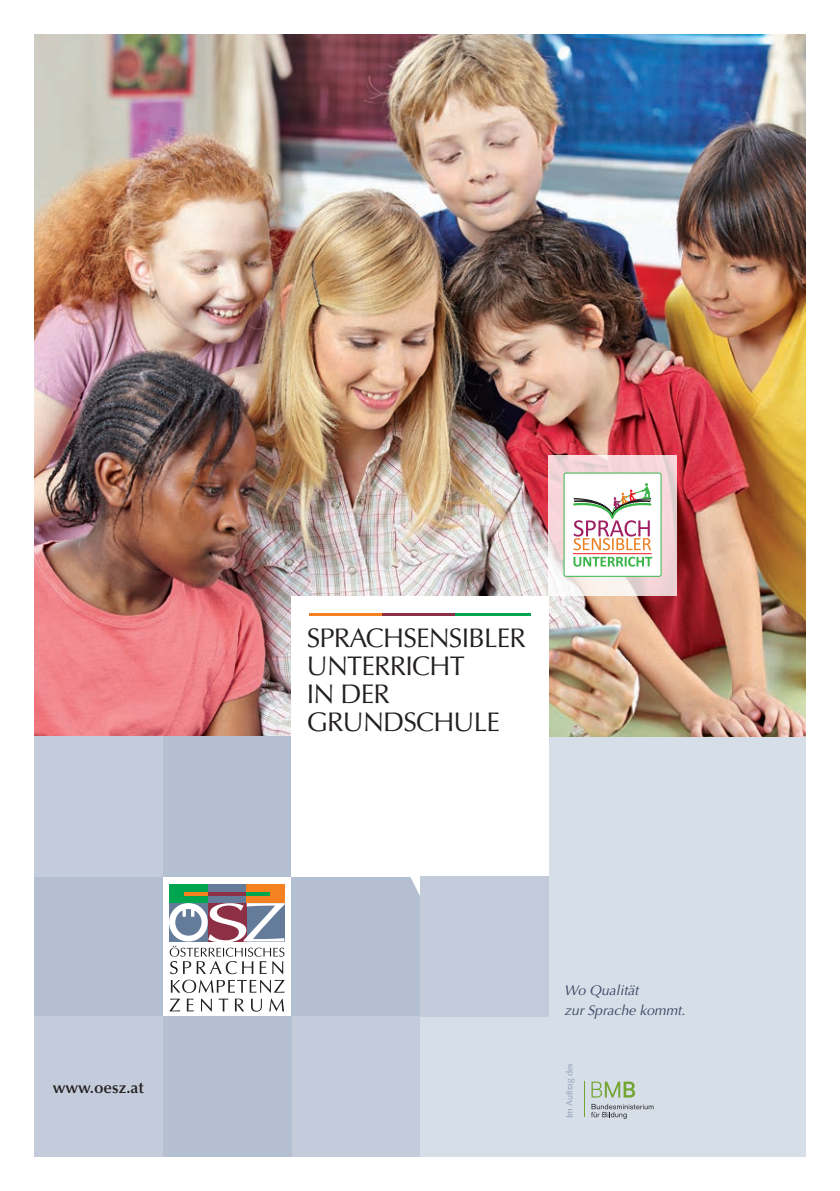
<style>
.page{position:relative;width:840px;height:1191px;background:#fff}
.page>*{position:absolute;margin:0;border:0;box-sizing:border-box;transform-origin:0 0}
.A5_-_Titel{font:27px/28px "Optima";letter-spacing:-.03em;color:#231f20}
.oesz_at__a5{font:600 16px "Optima";color:#231f20}
.A5_-_Slogans{font:italic 14px/20.8px "Optima";color:#3d4a67}
.A5_Infoblatt_ÖSZ-Fuß{font:9px "Optima";color:#8a9ab3}
</style>
<div class="page">
<div style="left:34px;top:728px;width:771px;height:429px;background:#d6dee7"></div>
<img style="left:34px;top:34px;width:771px;height:702px">
<div style="left:163px;top:876px;width:128px;height:140px;background:#fff"></div>
<div style="left:169px;top:884px;width:38px;height:19px;background:#00a54f"></div>
<div style="left:207px;top:884px;width:39px;height:19px;background:#647b99"></div>
<div style="left:246px;top:884px;width:39px;height:19px;background:#f58220"></div>
<div style="left:246px;top:903px;width:39px;height:38px;background:#647b99"></div>
<hr style="left:184px;top:892px;width:24px;height:3px;background:#f58220">
<hr style="left:208px;top:892px;width:38px;height:3px;background:#8d2f45">
<hr style="left:246px;top:892px;width:23px;height:3px;background:#00a54f">
<svg style="left:169px;top:903px;width:115px;height:108px"></svg>
<div style="left:291px;top:876px;width:129px;height:140px;background:#b4bfd1"></div>
<div style="left:291px;top:1016px;width:129px;height:141px;background:#c4ccdb"></div>
<div style="left:34px;top:876px;width:129px;height:140px;background:#b4bfd1"></div>
<div style="left:163px;top:736px;width:128px;height:140px;background:#b4bfd1"></div>
<div style="left:163px;top:1016px;width:128px;height:141px;background:#b4bfd1"></div>
<div style="left:34px;top:1016px;width:129px;height:141px;background:#c4ccdb"></div>
<div style="left:34px;top:736px;width:129px;height:140px;background:#c4ccdb"></div>
<svg style="left:409px;top:876px;width:11px;height:20px"></svg>
<svg style="left:548px;top:456px;width:129px;height:140px;background:#eedbd9"></svg>
<div style="left:291px;top:596px;width:257px;height:280px;background:#fff"></div>
<hr style="left:309px;top:614px;width:73px;height:2px;background:#f58220">
<hr style="left:382px;top:614px;width:73px;height:2px;background:#8d2f45">
<hr style="left:455px;top:614px;width:75px;height:2px;background:#00a54f">
<div style="left:563px;top:473px;width:97px;height:103px;background:#fff;border-radius:2px"></div>
<div style="left:563px;top:473px;width:97px;height:103px;border:1px solid #3ab54a;border-radius:2px"></div>
<svg style="left:573px;top:483px;width:79px;height:67px"></svg>
<svg style="left:573px;top:557px;width:79px;height:9px"></svg>
<hr style="left:572px;top:553px;width:79px;height:1px;background:#ee1d23">
<div style="left:420px;top:876px;width:128px;height:140px;background:#c4ccdb"></div>
<svg style="left:591px;top:1081px;width:43px;height:16px"></svg>
<hr style="left:584px;top:1081px;width:1px;height:36px;background:#73a532">
<svg style="left:591px;top:1103px;width:62px;height:16px"></svg>
<p class="oesz_at__a5" style="left:53px;top:1078px;width:92px">www.oesz.at</p>
<p class="A5_-_Titel" style="left:307px;top:624px;width:220px">SPRACHSENSIBLER<br>UNTERRICHT<br>IN DER<br>GRUNDSCHULE</p>
<p class="A5_-_Slogans" style="left:564px;top:979px;width:122px">Wo Qualität<br>zur Sprache kommt.</p>
<p class="A5_Infoblatt_ÖSZ-Fuß" style="left:564px;top:1118px;width:57px;rotate:-90deg">Im Auftrag des</p>
</div>
